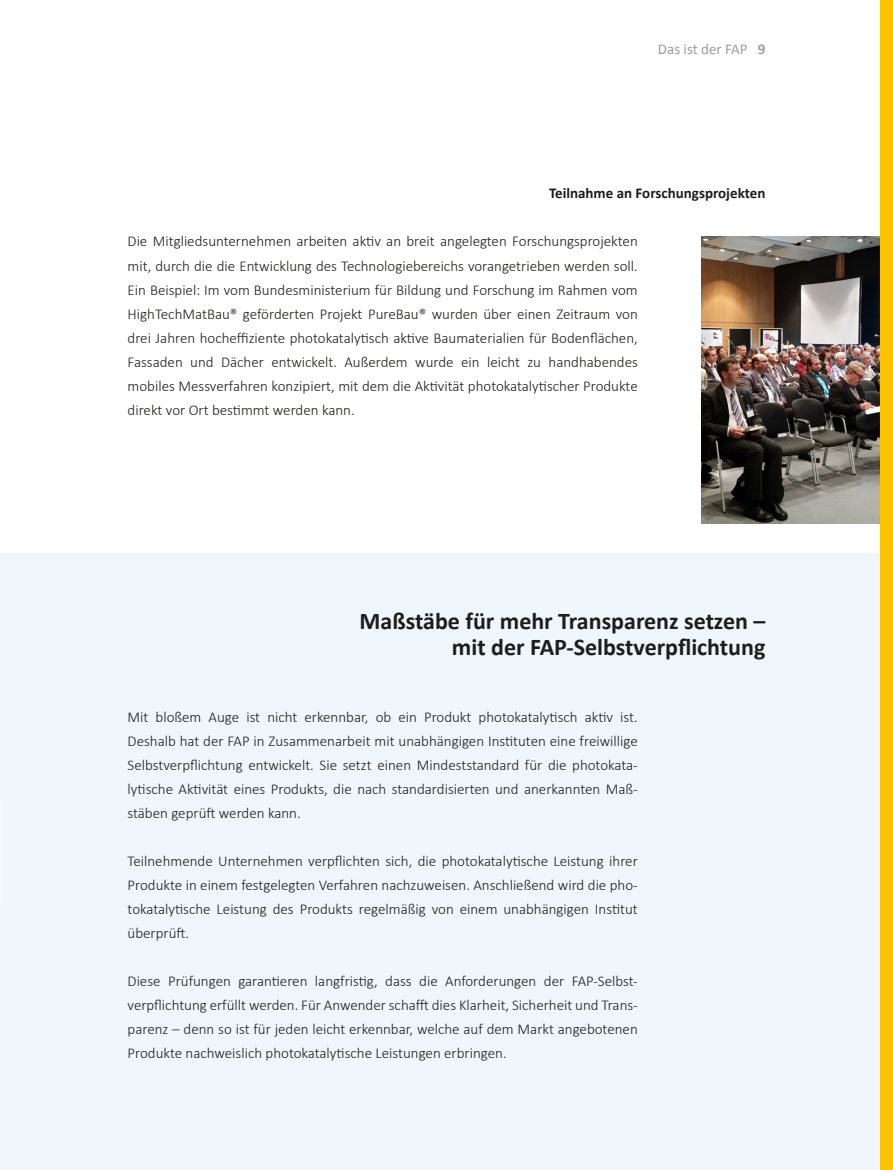
<style>
.page{position:relative;width:893px;height:1170px;background:#fff}
.page>*{position:absolute;margin:0;border:0;box-sizing:border-box;transform-origin:0 0}
.t1{font:700 24px/26.4px "Calibri";color:#1d1d1b;text-align:right}
.t2{font:300 15px/24px "Calibri";color:#1d1d1b;text-align:justify}
.t3{font:700 15px "Calibri";color:#1d1d1b}
.t4{font:15px "Calibri";color:#9d9d9c}
.s1{font-weight:700}
</style>
<div class="page">
<div style="left:0;top:553px;width:893px;height:616px;background:#eff6fc"></div>
<img style="left:702px;top:236px;width:178px;height:287px">
<div style="left:880px;top:0;width:13px;height:1169px;background:#fdc300"></div>
<p class="t4" style="left:658px;top:39px;width:109px">Das ist der FAP <span class="s1">9</span></p>
<p class="t3" style="left:549px;top:184px;width:218px">Teilnahme an Forschungsprojekten</p>
<p class="t2" style="left:128px;top:229px;width:512px">Die Mitgliedsunternehmen arbeiten aktiv an breit angelegten Forschungsprojekten mit, durch die die Entwicklung des Technologiebereichs vorangetrieben werden soll.<br>Ein Beispiel: Im vom Bundesministerium für Bildung und Forschung im Rahmen vom HighTechMatBau® geförderten Projekt PureBau® wurden über einen Zeitraum von drei Jahren hocheffiziente photokatalytisch aktive Baumaterialien für Bodenflächen, Fassaden und Dächer entwickelt. Außerdem wurde ein leicht zu handhabendes mobiles Messverfahren konzipiert, mit dem die Aktivität photokatalytischer Produkte direkt vor Ort bestimmt werden kann.</p>
<h1 class="t1" style="left:360px;top:607px;width:407px">Maßstäbe für mehr Transparenz setzen – mit der FAP-Selbstverpflichtung</h1>
<p class="t2" style="left:128px;top:704px;width:512px">Mit bloßem Auge ist nicht erkennbar, ob ein Produkt photokatalytisch aktiv ist.<br>Deshalb hat der FAP in Zusammenarbeit mit unabhängigen Instituten eine freiwillige Selbstverpflichtung entwickelt. Sie setzt einen Mindeststandard für die photokata&shy;lytische Aktivität eines Produkts, die nach standardisierten und anerkannten Maß&shy;stäben geprüft werden kann.</p>
<p class="t2" style="left:128px;top:848px;width:512px">Teilnehmende Unternehmen verpflichten sich, die photokatalytische Leistung ihrer Produkte in einem festgelegten Verfahren nachzuweisen. Anschließend wird die pho&shy;tokatalytische Leistung des Produkts regelmäßig von einem unabhängigen Institut überprüft.</p>
<p class="t2" style="left:128px;top:968px;width:512px">Diese Prüfungen garantieren langfristig, dass die Anforderungen der FAP-Selbst&shy;verpflichtung erfüllt werden. Für Anwender schafft dies Klarheit, Sicherheit und Trans&shy;parenz – denn so ist für jeden leicht erkennbar, welche auf dem Markt angebotenen Produkte nachweislich photokatalytische Leistungen erbringen.</p>
</div>
